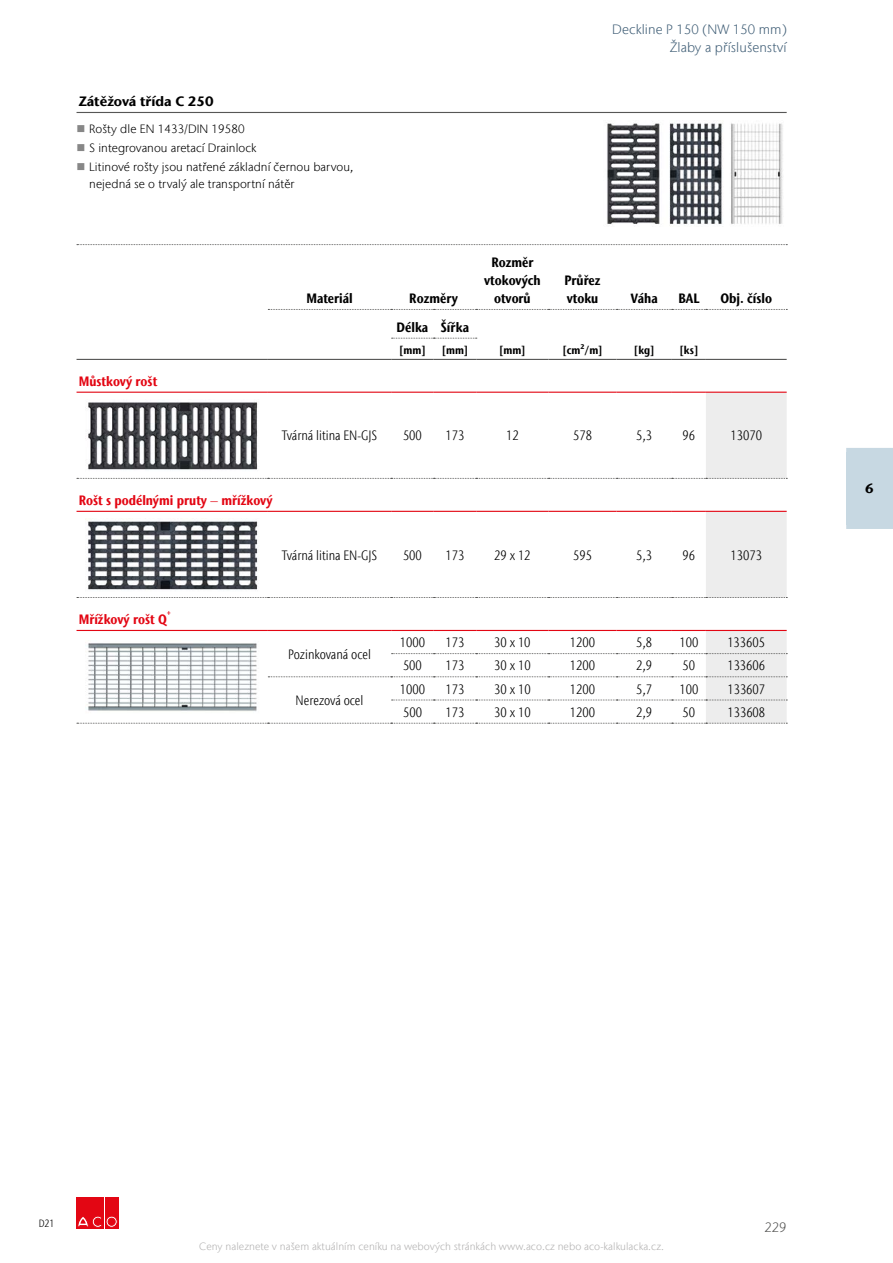
<style>
.page{position:relative;width:893px;height:1263px;background:#fff}
.page>*{position:absolute;margin:0;border:0;box-sizing:border-box;transform-origin:0 0}
.t1{font:300 condensed 13.5px "Stone Sans IIITC Com";color:#000}
.t2{font:700 condensed 13.5px/17.9px "Stone Sans IIITC Com";color:#000;text-align:center}
.t3{font:700 condensed 13.5px "Stone Sans IIITC Com";color:#e30613}
.t4{font:300 13.5px/17.9px "Stone Sans IIITC Com";letter-spacing:.005em;color:#415f77;text-align:right}
.t5{font:700 13.5px "Stone Sans IIITC Com";color:#000}
.t6{font:300 13.5px "Stone Sans IIITC Com";color:#575756}
.t7{font:300 12px/17px "Stone Sans IIITC Com";letter-spacing:.005em;color:#000}
.t8{font:700 condensed 11.25px "Stone Sans IIITC Com";color:#000}
.t9{font:300 10.5px "Stone Sans IIITC Com";letter-spacing:.005em;color:#b3b2b2}
.t10{font:300 condensed 10.5px "Stone Sans IIITC Com";color:#000}
.t11{font:700 condensed 7.8px "Stone Sans IIITC Com";color:#e30613}
.s1{color:#878787}
.s2{font-weight:400;font-stretch:normal}
</style>
<div class="page">
<svg style="left:77px;top:244px;width:710px;height:1px"></svg>
<hr style="left:77px;top:112px;width:344px;height:1px;background:#575756">
<hr style="left:421px;top:112px;width:366px;height:1px;background:#575756">
<img style="left:606px;top:122px;width:177px;height:103px">
<svg style="left:268px;top:309px;width:519px;height:1px"></svg>
<svg style="left:392px;top:338px;width:85px;height:1px"></svg>
<svg style="left:77px;top:393px;width:710px;height:331px"></svg>
<hr style="left:77px;top:359px;width:191px;height:1px;background:#575756">
<hr style="left:268px;top:359px;width:123px;height:1px;background:#575756">
<hr style="left:391px;top:359px;width:43px;height:1px;background:#575756">
<hr style="left:434px;top:359px;width:42px;height:1px;background:#575756">
<hr style="left:476px;top:359px;width:73px;height:1px;background:#575756">
<hr style="left:549px;top:359px;width:68px;height:1px;background:#575756">
<hr style="left:617px;top:359px;width:55px;height:1px;background:#575756">
<hr style="left:672px;top:359px;width:34px;height:1px;background:#575756">
<hr style="left:706px;top:359px;width:81px;height:1px;background:#575756">
<hr style="left:77px;top:392px;width:191px;height:1px;background:#e30613">
<hr style="left:268px;top:392px;width:123px;height:1px;background:#e30613">
<hr style="left:391px;top:392px;width:43px;height:1px;background:#e30613">
<hr style="left:434px;top:392px;width:42px;height:1px;background:#e30613">
<hr style="left:476px;top:392px;width:73px;height:1px;background:#e30613">
<hr style="left:549px;top:392px;width:68px;height:1px;background:#e30613">
<hr style="left:617px;top:392px;width:55px;height:1px;background:#e30613">
<hr style="left:672px;top:392px;width:34px;height:1px;background:#e30613">
<hr style="left:706px;top:392px;width:81px;height:1px;background:#e30613">
<hr style="left:77px;top:511px;width:191px;height:1px;background:#e30613">
<hr style="left:268px;top:511px;width:123px;height:1px;background:#e30613">
<hr style="left:391px;top:511px;width:43px;height:1px;background:#e30613">
<hr style="left:434px;top:511px;width:42px;height:1px;background:#e30613">
<hr style="left:476px;top:511px;width:73px;height:1px;background:#e30613">
<hr style="left:549px;top:511px;width:68px;height:1px;background:#e30613">
<hr style="left:617px;top:511px;width:55px;height:1px;background:#e30613">
<hr style="left:672px;top:511px;width:34px;height:1px;background:#e30613">
<hr style="left:706px;top:511px;width:81px;height:1px;background:#e30613">
<hr style="left:77px;top:630px;width:191px;height:1px;background:#e30613">
<hr style="left:268px;top:630px;width:123px;height:1px;background:#e30613">
<hr style="left:391px;top:630px;width:43px;height:1px;background:#e30613">
<hr style="left:434px;top:630px;width:42px;height:1px;background:#e30613">
<hr style="left:476px;top:630px;width:73px;height:1px;background:#e30613">
<hr style="left:549px;top:630px;width:68px;height:1px;background:#e30613">
<hr style="left:617px;top:630px;width:55px;height:1px;background:#e30613">
<hr style="left:672px;top:630px;width:34px;height:1px;background:#e30613">
<hr style="left:706px;top:630px;width:81px;height:1px;background:#e30613">
<img style="left:85px;top:399px;width:174px;height:73px">
<img style="left:85px;top:518px;width:174px;height:73px">
<img style="left:85px;top:641px;width:174px;height:72px">
<div style="left:77px;top:1197px;width:13px;height:31px;background:#e30613"></div>
<div style="left:91px;top:1197px;width:13px;height:31px;background:#e30613"></div>
<svg style="left:78px;top:1216px;width:24px;height:11px"></svg>
<div style="left:105px;top:1197px;width:13px;height:31px;background:#e30613"></div>
<div style="left:106px;top:1216px;width:11px;height:11px;border:1px solid #e30613;border-radius:50%"></div>
<div style="left:108px;top:1218px;width:7px;height:7px;border:1px solid #e30613;border-radius:50%"></div>
<div style="left:846px;top:452px;width:47px;height:73px;background:#c7d8e2"></div>
<div style="left:846px;top:448px;width:47px;height:8px;background:#c7d8e2"></div>
<div style="left:846px;top:520px;width:47px;height:9px;background:#c7d8e2"></div>
<p class="t5" style="left:79px;top:93px;width:137px">Zátěžová třída C 250</p>
<p class="t7" style="left:77px;top:120px;width:170px"><span class="s1">■</span> Rošty dle EN 1433/DIN 19580</p>
<p class="t7" style="left:77px;top:140px;width:182px"><span class="s1">■</span> S integrovanou aretací Drainlock</p>
<p class="t7" style="left:89px;top:159px;width:266px;text-indent:-13px"><span class="s1">■</span> Litinové rošty jsou natřené základní černou barvou, nejedná se o trvalý ale transportní nátěr</p>
<p class="t4" style="left:612px;top:20px;width:176px">Deckline P 150 (NW 150 mm)<br>Žlaby a příslušenství</p>
<p class="t2" style="left:306px;top:289px;width:48px">Materiál</p>
<p class="t2" style="left:409px;top:289px;width:50px">Rozměry</p>
<p class="t2" style="left:484px;top:253px;width:58px">Rozměr vtokových otvorů</p>
<p class="t2" style="left:564px;top:271px;width:38px;text-align:left">Průřez vtoku</p>
<p class="t2" style="left:631px;top:289px;width:29px">Váha</p>
<p class="t2" style="left:678px;top:289px;width:22px">BAL</p>
<p class="t2" style="left:720px;top:289px;width:53px">Obj. číslo</p>
<p class="t3" style="left:79px;top:372px;width:80px">Můstkový rošt</p>
<p class="t2" style="left:397px;top:318px;width:74px">Délka Šířka</p>
<p class="t8" style="left:399px;top:343px;width:28px">[mm]</p>
<p class="t8" style="left:442px;top:343px;width:28px">[mm]</p>
<p class="t8" style="left:499px;top:343px;width:28px">[mm]</p>
<p class="t8" style="left:562px;top:343px;width:42px">[cm²/m]</p>
<p class="t8" style="left:634px;top:343px;width:22px">[kg]</p>
<p class="t8" style="left:679px;top:343px;width:21px">[ks]</p>
<p class="t1" style="left:282px;top:428px;width:97px">Tvárná litina EN-GJS</p>
<p class="t1" style="left:403px;top:428px;width:20px">500</p>
<p class="t1" style="left:445px;top:428px;width:20px">173</p>
<p class="t1" style="left:506px;top:428px;width:14px">12</p>
<p class="t1" style="left:573px;top:428px;width:20px">578</p>
<p class="t1" style="left:636px;top:428px;width:18px">5,3</p>
<p class="t1" style="left:683px;top:428px;width:14px">96</p>
<p class="t1" style="left:730px;top:428px;width:33px">13070</p>
<p class="t3" style="left:79px;top:492px;width:195px">Rošt s podélnými pruty <span class="s2">–</span> mřížkový</p>
<p class="t1" style="left:282px;top:547px;width:97px">Tvárná litina EN-GJS</p>
<p class="t1" style="left:403px;top:547px;width:20px">500</p>
<p class="t1" style="left:445px;top:547px;width:20px">173</p>
<p class="t1" style="left:494px;top:547px;width:38px">29 x 12</p>
<p class="t1" style="left:573px;top:547px;width:20px">595</p>
<p class="t1" style="left:636px;top:547px;width:18px">5,3</p>
<p class="t1" style="left:683px;top:547px;width:14px">96</p>
<p class="t1" style="left:730px;top:547px;width:33px">13073</p>
<p class="t11" style="left:167px;top:607px;width:6px">+</p>
<p class="t3" style="left:79px;top:611px;width:90px">Mřížkový rošt Q</p>
<p class="t1" style="left:288px;top:646px;width:84px">Pozinkovaná ocel</p>
<p class="t1" style="left:296px;top:692px;width:69px">Nerezová ocel</p>
<p class="t1" style="left:400px;top:634px;width:27px">1000</p>
<p class="t1" style="left:445px;top:634px;width:20px">173</p>
<p class="t1" style="left:494px;top:634px;width:38px">30 x 10</p>
<p class="t1" style="left:570px;top:634px;width:27px">1200</p>
<p class="t1" style="left:636px;top:634px;width:18px">5,8</p>
<p class="t1" style="left:679px;top:634px;width:20px">100</p>
<p class="t1" style="left:727px;top:634px;width:39px">133605</p>
<p class="t1" style="left:403px;top:657px;width:20px">500</p>
<p class="t1" style="left:445px;top:657px;width:20px">173</p>
<p class="t1" style="left:494px;top:657px;width:38px">30 x 10</p>
<p class="t1" style="left:570px;top:657px;width:27px">1200</p>
<p class="t1" style="left:636px;top:657px;width:18px">2,9</p>
<p class="t1" style="left:683px;top:657px;width:14px">50</p>
<p class="t1" style="left:727px;top:657px;width:39px">133606</p>
<p class="t1" style="left:400px;top:681px;width:27px">1000</p>
<p class="t1" style="left:446px;top:681px;width:20px">173</p>
<p class="t1" style="left:494px;top:681px;width:38px">30 x 10</p>
<p class="t1" style="left:570px;top:681px;width:27px">1200</p>
<p class="t1" style="left:636px;top:681px;width:18px">5,7</p>
<p class="t1" style="left:679px;top:681px;width:20px">100</p>
<p class="t1" style="left:727px;top:681px;width:39px">133607</p>
<p class="t1" style="left:403px;top:704px;width:20px">500</p>
<p class="t1" style="left:446px;top:704px;width:20px">173</p>
<p class="t1" style="left:494px;top:704px;width:38px">30 x 10</p>
<p class="t1" style="left:570px;top:704px;width:27px">1200</p>
<p class="t1" style="left:636px;top:704px;width:18px">2,9</p>
<p class="t1" style="left:683px;top:704px;width:14px">50</p>
<p class="t1" style="left:727px;top:704px;width:39px">133608</p>
<p class="t5" style="left:865px;top:480px;width:10px">6</p>
<p class="t10" style="left:39px;top:1217px;width:17px">D21</p>
<p class="t6" style="left:764px;top:1219px;width:24px">229</p>
<p class="t9" style="left:199px;top:1240px;width:466px">Ceny naleznete v našem aktuálním ceníku na webových stránkách www.aco.cz nebo aco-kalkulacka.cz.</p>
</div>
